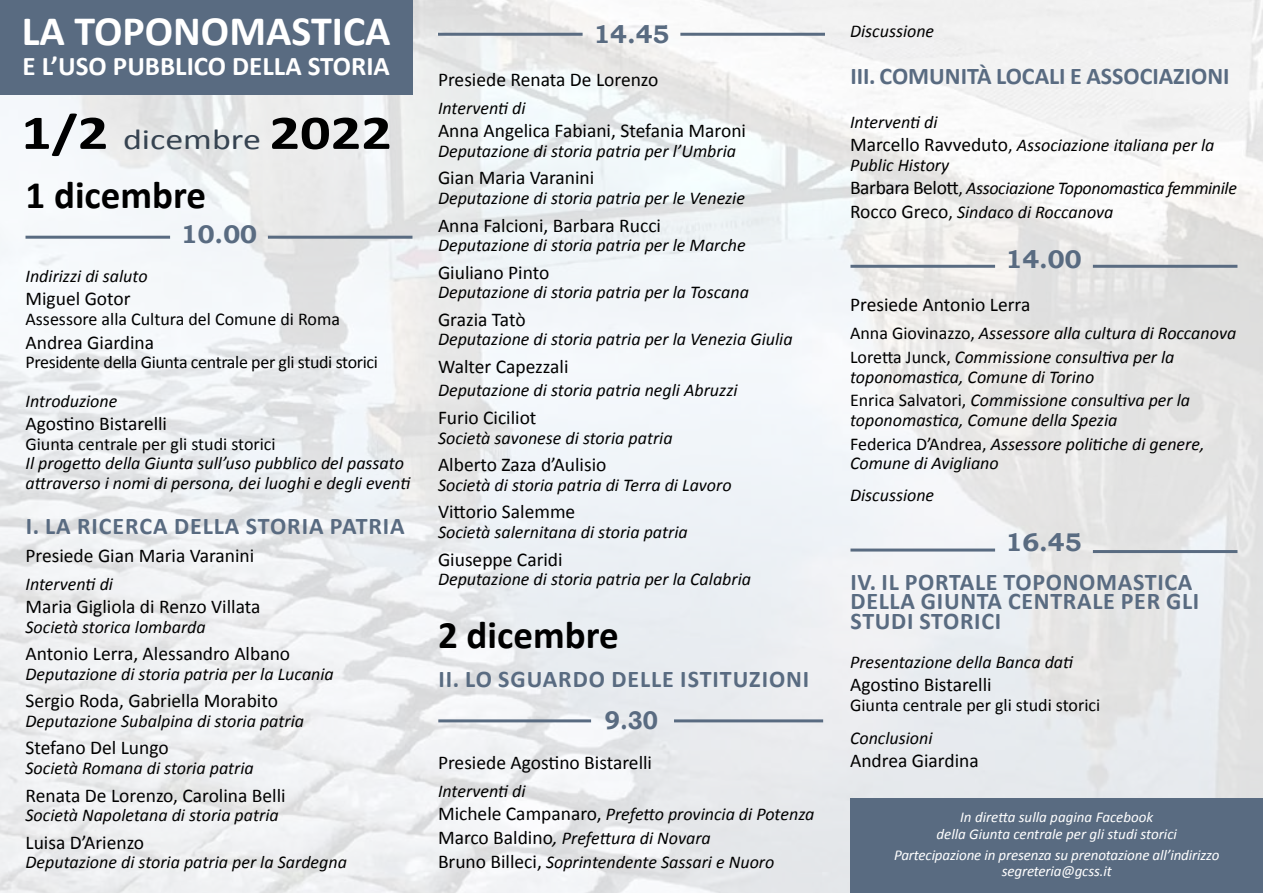
<style>
.page{position:relative;width:1263px;height:893px;background:#fff}
.page>*{position:absolute;margin:0;border:0;box-sizing:border-box;transform-origin:0 0}
.t1{font:700 42px "Calibri";color:#fff}
.t2{font:700 39px "Calibri";color:#000}
.t3{font:29.1px "Calibri";color:#364351;scale:1.24 1}
.t4{font:700 27px "Calibri";color:#fff}
.t5{font:700 25.5px "Bookman Old Style";color:#596b81}
.t6{font:700 25.5px "Bookman Old Style";color:#596b81;scale:.9 1}
.t7{font:700 24px/19.5px "Calibri";letter-spacing:.03em;color:#596b81}
.t8{font:700 24px "Calibri";color:#596b81}
.t9{font:19.5px "Calibri";color:#000}
.t10{font:italic 18px/23.7px "Calibri";color:#000}
.t11{font:18px "Calibri";color:#000}
.t12{font:italic 18px/23.7px "Calibri";letter-spacing:-.02em;color:#000}
.t13{font:18px "Calibri";letter-spacing:-.02em;color:#000}
.t14{font:italic 15px/16.5px "Calibri";letter-spacing:-.01em;color:#fff;text-align:center}
.s1{font-weight:700;font-size:48.6px;color:#000}
.s2{font-style:normal;font-size:19.5px}
.s3{font-size:19.5px}
.s4{font-style:normal}
</style>
<div class="page">
<img style="left:0;top:0;width:1263px;height:893px">
<div style="left:850px;top:798px;width:413px;height:95px;background:#596b81"></div>
<div style="left:0;top:0;width:412px;height:95px;background:#596b81"></div>
<hr style="left:438px;top:33px;width:145px;height:3px;background:#596b81">
<hr style="left:680px;top:33px;width:145px;height:3px;background:#596b81">
<hr style="left:26px;top:236px;width:144px;height:3px;background:#596b81">
<hr style="left:268px;top:236px;width:144px;height:3px;background:#596b81">
<hr style="left:438px;top:719px;width:153px;height:3px;background:#596b81">
<hr style="left:674px;top:719px;width:149px;height:3px;background:#596b81">
<hr style="left:850px;top:265px;width:145px;height:3px;background:#596b81">
<hr style="left:1093px;top:265px;width:144px;height:3px;background:#596b81">
<hr style="left:850px;top:549px;width:145px;height:3px;background:#596b81">
<hr style="left:1093px;top:550px;width:144px;height:3px;background:#596b81">
<h1 class="t1" style="left:22px;top:5px;width:370px">LA TOPONOMASTICA</h1>
<h3 class="t4" style="left:23px;top:49px;width:369px">E L’USO PUBBLICO DELLA STORIA</h3>
<h3 class="t3" style="left:21px;top:121px;width:300px"><span class="s1">1/2</span> dicembre <span class="s1">2022</span></h3>
<h2 class="t2" style="left:26px;top:170px;width:182px">1 dicembre</h2>
<h3 class="t5" style="left:181px;top:219px;width:77px">10.00</h3>
<p class="t10" style="left:26px;top:263px;width:124px">Indirizzi di saluto</p>
<p class="t9" style="left:26px;top:286px;width:107px">Miguel Gotor</p>
<p class="t11" style="left:26px;top:307px;width:316px">Assessore alla Cultura del Comune di Roma</p>
<p class="t9" style="left:26px;top:330px;width:130px">Andrea Giardina</p>
<p class="t13" style="left:26px;top:351px;width:354px">Presidente della Giunta centrale per gli studi storici</p>
<p class="t10" style="left:26px;top:389px;width:93px">Introduzione</p>
<p class="t9" style="left:26px;top:412px;width:143px">Agostino Bistarelli</p>
<p class="t11" style="left:26px;top:433px;width:252px">Giunta centrale per gli studi storici</p>
<p class="t10" style="left:26px;top:453px;width:387px;line-height:19.5px">Il progetto della Giunta sull’uso pubblico del passato attraverso i nomi di persona, dei luoghi e degli eventi</p>
<h3 class="t7" style="left:26px;top:516px;width:380px">I. LA RICERCA DELLA STORIA PATRIA</h3>
<p class="t9" style="left:26px;top:543px;width:230px">Presiede Gian Maria Varanini</p>
<p class="t10" style="left:26px;top:571px;width:89px">Interventi di</p>
<p class="t9" style="left:26px;top:594px;width:237px">Maria Gigliola di Renzo Villata</p>
<p class="t10" style="left:26px;top:614px;width:182px">Società storica lombarda</p>
<p class="t9" style="left:26px;top:641px;width:266px">Antonio Lerra, Alessandro Albano</p>
<p class="t10" style="left:26px;top:661px;width:310px">Deputazione di storia patria per la Lucania</p>
<p class="t9" style="left:26px;top:688px;width:254px">Sergio Roda, Gabriella Morabito</p>
<p class="t10" style="left:26px;top:708px;width:280px">Deputazione Subalpina di storia patria</p>
<p class="t9" style="left:26px;top:736px;width:145px">Stefano Del Lungo</p>
<p class="t10" style="left:26px;top:755px;width:230px">Società Romana di storia patria</p>
<p class="t9" style="left:26px;top:783px;width:262px">Renata De Lorenzo, Carolina Belli</p>
<p class="t10" style="left:26px;top:803px;width:255px">Società Napoletana di storia patria</p>
<p class="t9" style="left:26px;top:830px;width:120px">Luisa D’Arienzo</p>
<p class="t10" style="left:26px;top:850px;width:323px">Deputazione di storia patria per la Sardegna</p>
<h3 class="t5" style="left:593px;top:19px;width:77px">14.45</h3>
<p class="t9" style="left:438px;top:67px;width:222px">Presiede Renata De Lorenzo</p>
<p class="t10" style="left:438px;top:95px;width:89px">Interventi di</p>
<p class="t9" style="left:438px;top:118px;width:310px">Anna Angelica Fabiani, Stefania Maroni</p>
<p class="t10" style="left:438px;top:138px;width:299px">Deputazione di storia patria per l’Umbria</p>
<p class="t9" style="left:438px;top:166px;width:158px">Gian Maria Varanini</p>
<p class="t10" style="left:438px;top:185px;width:308px">Deputazione di storia patria per le Venezie</p>
<p class="t9" style="left:438px;top:213px;width:225px">Anna Falcioni, Barbara Rucci</p>
<p class="t10" style="left:438px;top:232px;width:309px">Deputazione di storia patria per le Marche</p>
<p class="t9" style="left:438px;top:260px;width:113px">Giuliano Pinto</p>
<p class="t10" style="left:438px;top:280px;width:312px">Deputazione di storia patria per la Toscana</p>
<p class="t9" style="left:438px;top:307px;width:89px">Grazia Tatò</p>
<p class="t10" style="left:438px;top:327px;width:356px">Deputazione di storia patria per la Venezia Giulia</p>
<p class="t9" style="left:438px;top:354px;width:132px">Walter Capezzali</p>
<p class="t10" style="left:438px;top:378px;width:301px">Deputazione di storia patria negli Abruzzi</p>
<p class="t9" style="left:438px;top:405px;width:100px">Furio Ciciliot</p>
<p class="t10" style="left:438px;top:425px;width:236px">Società savonese di storia patria</p>
<p class="t9" style="left:438px;top:452px;width:170px">Alberto Zaza d’Aulisio</p>
<p class="t10" style="left:438px;top:472px;width:295px">Società di storia patria di Terra di Lavoro</p>
<p class="t9" style="left:438px;top:500px;width:139px">Vittorio Salemme</p>
<p class="t10" style="left:438px;top:519px;width:251px">Società salernitana di storia patria</p>
<p class="t9" style="left:438px;top:547px;width:126px">Giuseppe Caridi</p>
<p class="t10" style="left:438px;top:566px;width:315px">Deputazione di storia patria per la Calabria</p>
<h2 class="t2" style="left:438px;top:610px;width:182px">2 dicembre</h2>
<h3 class="t7" style="left:438px;top:669px;width:372px">II. LO SGUARDO DELLE ISTITUZIONI</h3>
<h3 class="t6" style="left:605px;top:705px;width:61px">9.30</h3>
<p class="t9" style="left:438px;top:750px;width:216px">Presiede Agostino Bistarelli</p>
<p class="t10" style="left:438px;top:778px;width:378px">Interventi di<br><span class="s2">Michele Campanaro,</span> Prefetto provincia di Potenza <span class="s2">Marco Baldino</span><span class="s3">,</span> Prefettura di Novara<br><span class="s2">Bruno Billeci,</span> Soprintendente Sassari e Nuoro</p>
<p class="t10" style="left:850px;top:18px;width:86px">Discussione</p>
<h3 class="t8" style="left:850px;top:61px;width:380px">III. COMUNITÀ LOCALI E ASSOCIAZIONI</h3>
<p class="t10" style="left:850px;top:109px;width:366px">Interventi di<br><span class="s2">Marcello Ravveduto</span><span class="s4">,</span> Associazione italiana per la</p>
<p class="t12" style="left:850px;top:152px;width:388px">Public History<br><span class="s2">Barbara Belott</span><span class="s4">,</span> Associazione Toponomastica femminile<br><span class="s2">Rocco Greco</span><span class="s4">,</span> Sindaco di Roccanova</p>
<h3 class="t5" style="left:1005px;top:244px;width:77px">14.00</h3>
<p class="t9" style="left:850px;top:293px;width:182px">Presiede Antonio Lerra</p>
<p class="t10" style="left:850px;top:321px;width:388px"><span class="s4">Anna Giovinazzo,</span> Assessore alla cultura di Roccanova<br><span class="s4">Loretta Junck,</span> Commissione consultiva per la</p>
<p class="t10" style="left:850px;top:364px;width:342px">toponomastica, Comune di Torino<br><span class="s4">Enrica Salvatori,</span> Commissione consultiva per la</p>
<p class="t10" style="left:850px;top:407px;width:356px">toponomastica, Comune della Spezia<br><span class="s4">Federica D’Andrea,</span> Assessore politiche di genere,</p>
<p class="t10" style="left:850px;top:447px;width:150px;line-height:31.5px">Comune di Avigliano<br>Discussione</p>
<h3 class="t5" style="left:1005px;top:527px;width:77px">16.45</h3>
<h3 class="t7" style="left:850px;top:572px;width:350px">IV. IL PORTALE TOPONOMASTICA<br>DELLA GIUNTA CENTRALE PER GLI<br>STUDI STORICI</h3>
<p class="t10" style="left:850px;top:649px;width:225px">Presentazione della Banca dati</p>
<p class="t9" style="left:850px;top:673px;width:143px">Agostino Bistarelli</p>
<p class="t11" style="left:850px;top:693px;width:252px">Giunta centrale per gli studi storici</p>
<p class="t10" style="left:850px;top:725px;width:84px">Conclusioni</p>
<p class="t9" style="left:850px;top:748px;width:130px">Andrea Giardina</p>
<p class="t14" style="left:936px;top:809px;width:242px">In diretta sulla pagina Facebook<br>della Giunta centrale per gli studi storici</p>
<p class="t14" style="left:894px;top:846px;width:327px">Partecipazione in presenza su prenotazione all’indirizzo segreteria@gcss.it</p>
</div>
